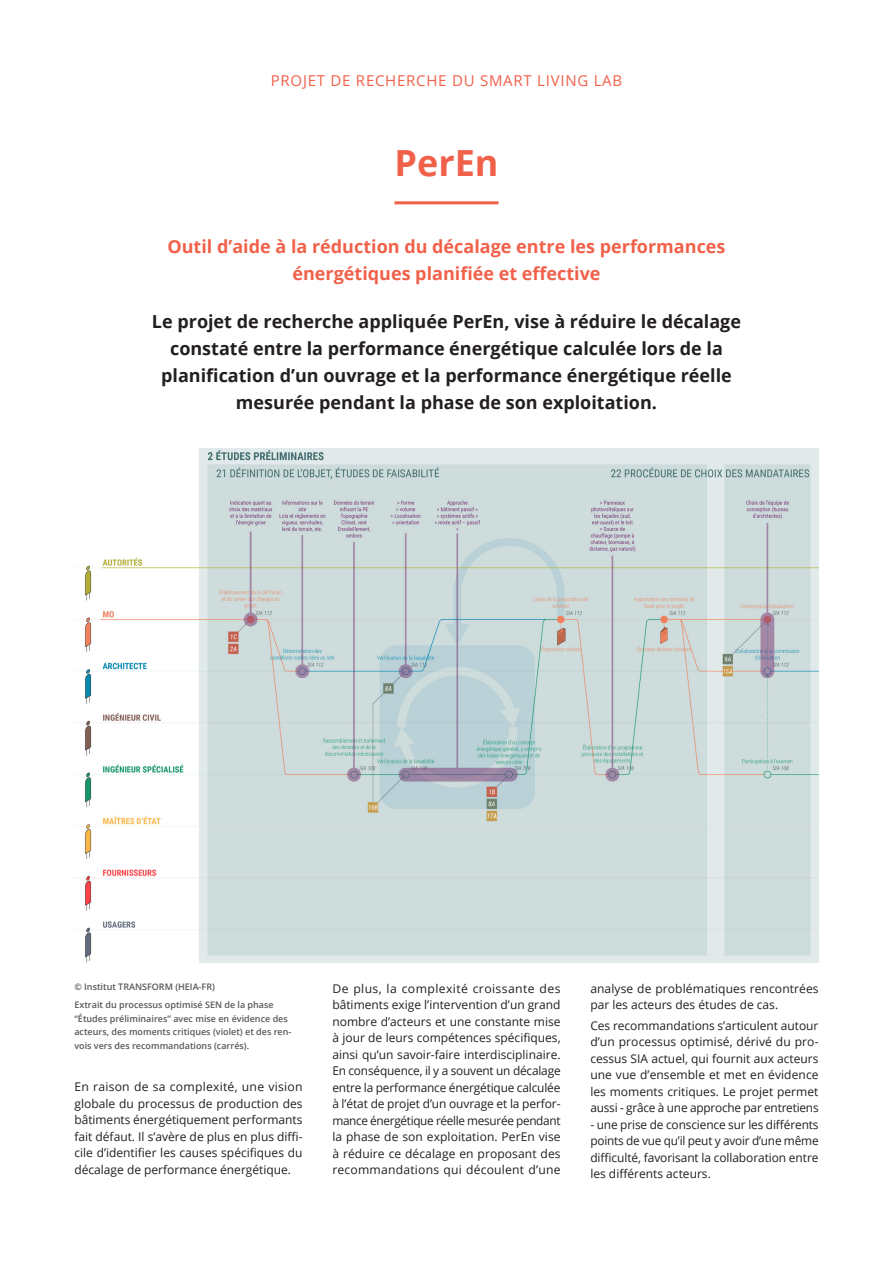
<style>
.page{position:relative;width:893px;height:1263px;background:#fff}
.page>*{position:absolute;margin:0;border:0;box-sizing:border-box;transform-origin:0 0}
.Titre_projet{font:700 36px "Open Sans";color:#f1614a}
.Introduction_noir{font:700 18px/27px "Open Sans";color:#231f20;text-align:center}
.Sous-titre-orange{font:700 18px/27px "Open Sans";color:#f1614a;text-align:center}
.t1{font:15px "Open Sans";letter-spacing:.05em;color:#f1614a}
.Paragraphe-classique{font:12px/16.5px "Open Sans";color:#231f20;text-align:justify}
.Legendes-graphique{font:600 9px/13.5px "Open Sans";color:#57585a}
</style>
<div class="page">
<img style="left:74px;top:449px;width:745px;height:513px">
<hr style="left:394px;top:201px;width:104px;height:3px;background:#f1614a">
<p class="t1" style="left:271px;top:70px;width:353px">PROJET DE RECHERCHE DU SMART LIVING LAB</p>
<p class="Titre_projet" style="left:394px;top:137px;width:106px">PerEn</p>
<p class="Sous-titre-orange" style="left:167px;top:232px;width:559px">Outil d’aide à la réduction du décalage entre les performances énergétiques planifiée et effective</p>
<p class="Introduction_noir" style="left:152px;top:308px;width:591px">Le projet de recherche appliquée PerEn, vise à réduire le décalage constaté entre la performance énergétique calculée lors de la planification d’un ouvrage et la performance énergétique réelle mesurée pendant la phase de son exploitation.</p>
<p class="Legendes-graphique" style="left:74px;top:980px;width:142px">© Institut TRANSFORM (HEIA-FR)</p>
<p class="Legendes-graphique" style="left:74px;top:998px;width:218px">Extrait du processus optimisé SEN de la phase “Études préliminaires” avec mise en évidence des acteurs, des moments critiques (violet) et des ren&shy;vois vers des recommandations (carrés).</p>
<p class="Paragraphe-classique" style="left:74px;top:1078px;width:230px">En raison de sa complexité, une vision globale du processus de production des bâtiments énergétiquement performants fait défaut. Il s’avère de plus en plus diffi&shy;cile d’identifier les causes spécifiques du décalage de performance énergétique.</p>
<p class="Paragraphe-classique" style="left:332px;top:980px;width:230px">De plus, la complexité croissante des bâtiments exige l’intervention d’un grand nombre d’acteurs et une constante mise à jour de leurs compétences spécifiques, ainsi qu’un savoir-faire interdisciplinaire.<br>En conséquence, il y a souvent un décalage entre la performance énergétique calculée à l’état de projet d’un ouvrage et la perfor&shy;mance énergétique réelle mesurée pendant la phase de son exploitation. PerEn vise à réduire ce décalage en proposant des recommandations qui découlent d’une</p>
<p class="Paragraphe-classique" style="left:590px;top:980px;width:230px">analyse de problématiques rencontrées par les acteurs des études de cas.</p>
<p class="Paragraphe-classique" style="left:590px;top:1017px;width:230px">Ces recommandations s’articulent autour d’un processus optimisé, dérivé du pro&shy;cessus SIA actuel, qui fournit aux acteurs une vue d’ensemble et met en évidence les moments critiques. Le projet permet aussi - grâce à une approche par entretiens</p>
<p class="Paragraphe-classique" style="left:590px;top:1116px;width:230px">- une prise de conscience sur les différents points de vue qu’il peut y avoir d’une même difficulté, favorisant la collaboration entre les différents acteurs.</p>
</div>
